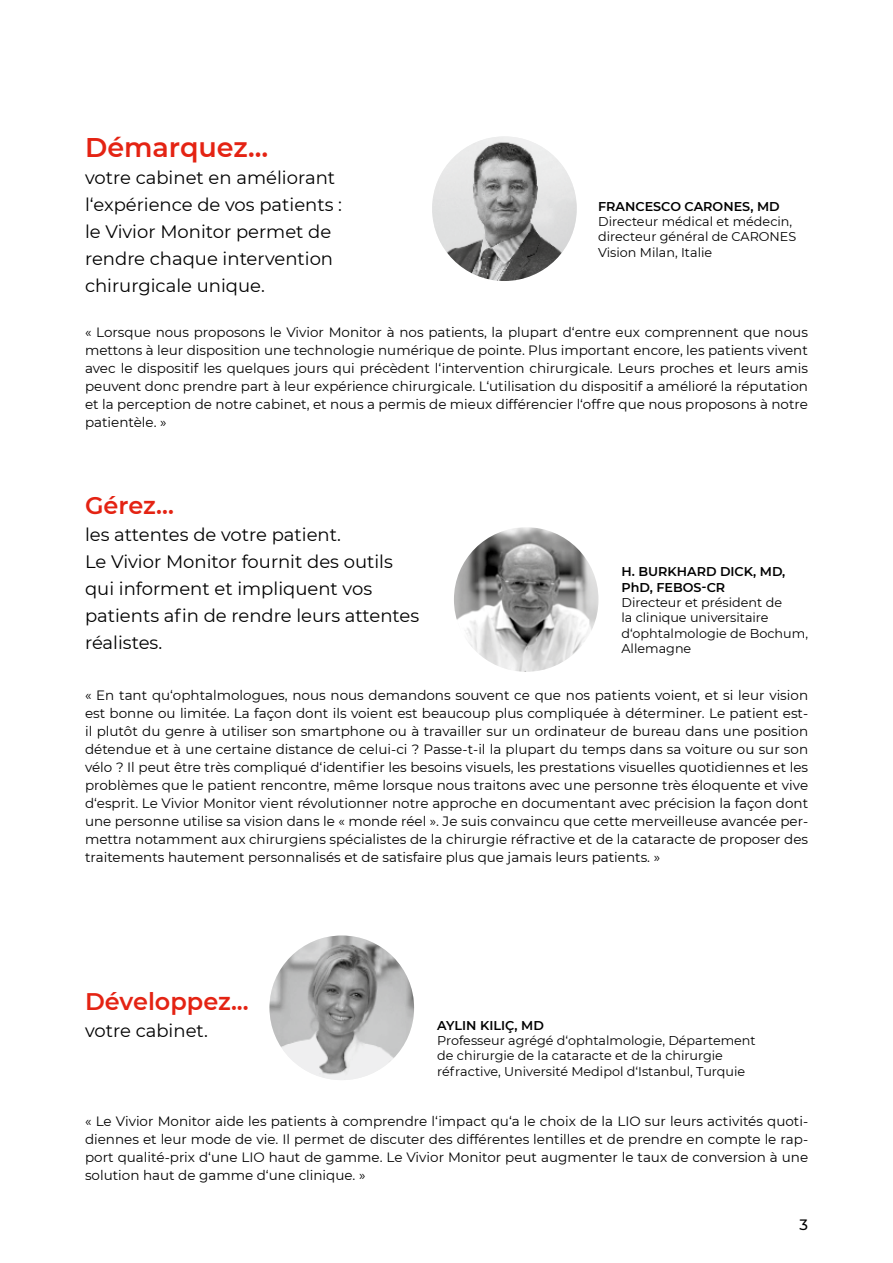
<style>
.page{position:relative;width:893px;height:1263px;background:#fff}
.page>*{position:absolute;margin:0;border:0;box-sizing:border-box;transform-origin:0 0}
.t1{font:600 27px "Montserrat";color:#e42313}
.t2{font:600 24px "Montserrat";color:#e42313}
.t3{font:18px/27px "Montserrat";color:#000}
.t4{font:500 15px "Montserrat";color:#000}
.t5{font:13.5px/18px "Montserrat";color:#000;text-align:justify}
.t6{font:12.75px/15.3px "Montserrat";color:#000}
.t7{font:600 12.75px/15.3px "Montserrat";color:#000}
</style>
<div class="page">
<img style="left:454px;top:527px;width:144px;height:145px;border-radius:72px">
<img style="left:269px;top:935px;width:145px;height:145px;border-radius:72px">
<img style="left:432px;top:136px;width:145px;height:145px;border-radius:72px">
<h1 class="t1" style="left:85px;top:128px;width:185px">Démarquez…</h1>
<h3 class="t3" style="left:85px;top:163px;width:258px">votre cabinet en améliorant l‘expérience de vos patients : le Vivior Monitor permet de rendre chaque intervention chirurgicale unique.</h3>
<p class="t7" style="left:598px;top:198px;width:183px">FRANCESCO CARONES, MD</p>
<p class="t6" style="left:598px;top:213px;width:200px">Directeur médical et médecin, directeur général de CARONES<br>Vision Milan, Italie</p>
<p class="t5" style="left:85px;top:323px;width:724px">« Lorsque nous proposons le Vivior Monitor à nos patients, la plupart d‘entre eux comprennent que nous mettons à leur disposition une technologie numérique de pointe. Plus important encore, les patients vivent avec le dispositif les quelques jours qui précèdent l‘intervention chirurgicale. Leurs proches et leurs amis peuvent donc prendre part à leur expérience chirurgicale. L‘utilisation du dispositif a amélioré la réputation et la perception de notre cabinet, et nous a permis de mieux différencier l‘offre que nous proposons à notre patientèle. »</p>
<h2 class="t2" style="left:85px;top:488px;width:90px">Gérez…</h2>
<h3 class="t3" style="left:85px;top:520px;width:336px">les attentes de votre patient.<br>Le Vivior Monitor fournit des outils qui informent et impliquent vos patients afin de rendre leurs attentes réalistes.</h3>
<p class="t7" style="left:621px;top:564px;width:165px">H. BURKHARD DICK, MD,<br>PhD, FEBOS-CR</p>
<p class="t6" style="left:621px;top:594px;width:188px">Directeur et président de<br>la clinique universitaire d‘ophtalmologie de Bochum,<br>Allemagne</p>
<p class="t5" style="left:85px;top:686px;width:725px">« En tant qu‘ophtalmologues, nous nous demandons souvent ce que nos patients voient, et si leur vision est bonne ou limitée. La façon dont ils voient est beaucoup plus compliquée à déterminer. Le patient est&shy;il plutôt du genre à utiliser son smartphone ou à travailler sur un ordinateur de bureau dans une position détendue et à une certaine distance de celui-ci ? Passe-t-il la plupart du temps dans sa voiture ou sur son vélo ? Il peut être très compliqué d‘identifier les besoins visuels, les prestations visuelles quotidiennes et les problèmes que le patient rencontre, même lorsque nous traitons avec une personne très éloquente et vive d‘esprit. Le Vivior Monitor vient révolutionner notre approche en documentant avec précision la façon dont une personne utilise sa vision dans le « monde réel ». Je suis convaincu que cette merveilleuse avancée per&shy;mettra notamment aux chirurgiens spécialistes de la chirurgie réfractive et de la cataracte de proposer des traitements hautement personnalisés et de satisfaire plus que jamais leurs patients. »</p>
<h2 class="t2" style="left:85px;top:985px;width:165px">Développez...</h2>
<h3 class="t3" style="left:85px;top:1017px;width:124px">votre cabinet.</h3>
<p class="t7" style="left:437px;top:1017px;width:108px">AYLIN KILIÇ, MD</p>
<p class="t6" style="left:437px;top:1032px;width:320px">Professeur agrégé d‘ophtalmologie, Département de chirurgie de la cataracte et de la chirurgie réfractive, Université Medipol d‘Istanbul, Turquie</p>
<p class="t5" style="left:85px;top:1112px;width:725px">« Le Vivior Monitor aide les patients à comprendre l‘impact qu‘a le choix de la LIO sur leurs activités quoti&shy;diennes et leur mode de vie. Il permet de discuter des différentes lentilles et de prendre en compte le rap&shy;port qualité-prix d‘une LIO haut de gamme. Le Vivior Monitor peut augmenter le taux de conversion à une solution haut de gamme d‘une clinique. »</p>
<p class="t4" style="left:800px;top:1214px;width:10px">3</p>
</div>
